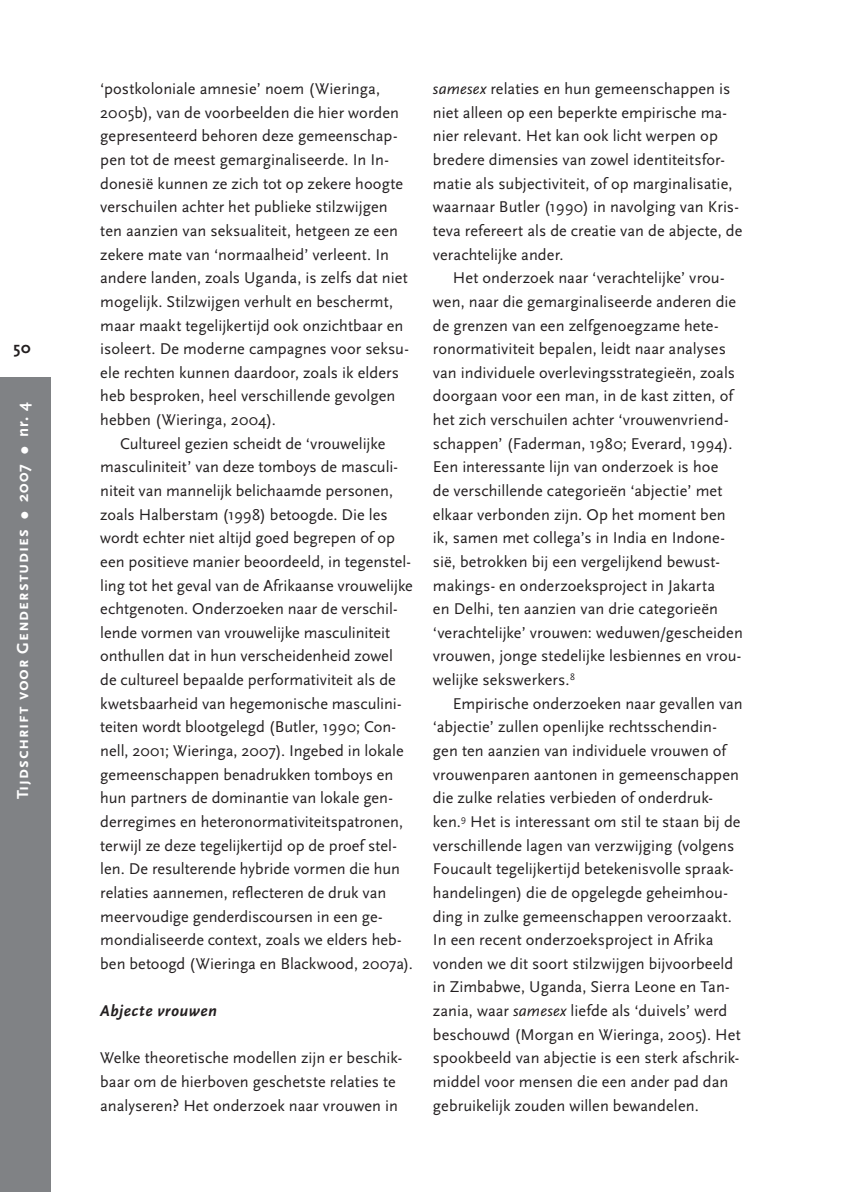
<style>
.page{position:relative;width:844px;height:1192px;background:#fff}
.page>*{position:absolute;margin:0;border:0;box-sizing:border-box;transform-origin:0 0}
.t1{font:700 16.62px "Scala Sans Caps";letter-spacing:.05em;color:#fff}
.t2{font:700 16.62px "Scala Sans";color:#231f20}
.t3{font:16.28px/23.6px "Scala Sans";letter-spacing:.005em;color:#231f20}
.t4{font:italic 700 16.28px "Scala Sans";letter-spacing:.025em;color:#231f20}
.s1{font-family:"Scala Sans"}
.s2{font-style:italic}
</style>
<div class="page">
<div style="left:0;top:378px;width:51px;height:813px;background:#808285"></div>
<p class="t2" style="left:13px;top:338px;width:19px">50</p>
<p class="t1" style="left:13px;top:799px;width:398px;rotate:-90deg">Tijdschrift voor Genderstudies ● <span class="s1">2007</span> ● <span class="s1">nr. 4</span></p>
<p class="t3" style="left:100px;top:77px;width:310px">‘postkoloniale amnesie’ noem (Wieringa, 2005b), van de voorbeelden die hier worden gepresenteerd behoren deze gemeenschap&shy;pen tot de meest gemarginaliseerde. In In&shy;donesië kunnen ze zich tot op zekere hoogte verschuilen achter het publieke stilzwijgen ten aanzien van seksualiteit, hetgeen ze een zekere mate van ‘normaalheid’ verleent. In andere landen, zoals Uganda, is zelfs dat niet mogelijk. Stilzwijgen verhult en beschermt, maar maakt tegelijkertijd ook onzichtbaar en isoleert. De moderne campagnes voor seksu&shy;ele rechten kunnen daardoor, zoals ik elders heb besproken, heel verschillende gevolgen hebben (Wieringa, 2004).</p>
<p class="t3" style="left:100px;top:432px;width:314px;text-indent:20px">Cultureel gezien scheidt de ‘vrouwelijke masculiniteit’ van deze tomboys de masculi&shy;niteit van mannelijk belichaamde personen, zoals Halberstam (1998) betoogde. Die les wordt echter niet altijd goed begrepen of op een positieve manier beoordeeld, in tegenstel&shy;ling tot het geval van de Afrikaanse vrouwelijke echtgenoten. Onderzoeken naar de verschil&shy;lende vormen van vrouwelijke masculiniteit onthullen dat in hun verscheidenheid zowel de cultureel bepaalde performativiteit als de kwetsbaarheid van hegemonische masculini&shy;teiten wordt blootgelegd (Butler, 1990; Con&shy;nell, 2001; Wieringa, 2007). Ingebed in lokale gemeenschappen benadrukken tomboys en hun partners de dominantie van lokale gen&shy;derregimes en heteronormativiteitspatronen, terwijl ze deze tegelijkertijd op de proef stel&shy;len. De resulterende hybride vormen die hun relaties aannemen, reflecteren de druk van meervoudige genderdiscoursen in een ge&shy;mondialiseerde context, zoals we elders heb&shy;ben betoogd (Wieringa en Blackwood, 2007a).</p>
<p class="t4" style="left:100px;top:1001px;width:118px">Abjecte vrouwen</p>
<p class="t3" style="left:100px;top:1046px;width:303px">Welke theoretische modellen zijn er beschik&shy;baar om de hierboven geschetste relaties te analyseren? Het onderzoek naar vrouwen in</p>
<p class="t3" style="left:433px;top:77px;width:311px"><span class="s2">samesex</span> relaties en hun gemeenschappen is niet alleen op een beperkte empirische ma&shy;nier relevant. Het kan ook licht werpen op bredere dimensies van zowel identiteitsfor&shy;matie als subjectiviteit, of op marginalisatie, waarnaar Butler (1990) in navolging van Kris&shy;teva refereert als de creatie van de abjecte, de verachtelijke ander.</p>
<p class="t3" style="left:433px;top:266px;width:311px;text-indent:20px">Het onderzoek naar ‘verachtelijke’ vrou&shy;wen, naar die gemarginaliseerde anderen die de grenzen van een zelfgenoegzame hete&shy;ronormativiteit bepalen, leidt naar analyses van individuele overlevingsstrategieën, zoals doorgaan voor een man, in de kast zitten, of het zich verschuilen achter ‘vrouwenvriend&shy;schappen’ (Faderman, 1980; Everard, 1994).<br>Een interessante lijn van onderzoek is hoe<br>de verschillende categorieën ‘abjectie’ met elkaar verbonden zijn. Op het moment ben ik, samen met collega’s in India en Indone&shy;sië, betrokken bij een vergelijkend bewust&shy;makings- en onderzoeksproject in Jakarta<br>en Delhi, ten aanzien van drie categorieën ‘verachtelijke’ vrouwen: weduwen/gescheiden vrouwen, jonge stedelijke lesbiennes en vrou&shy;welijke sekswerkers.<sup>8</sup></p>
<p class="t3" style="left:433px;top:691px;width:311px;text-indent:20px">Empirische onderzoeken naar gevallen van ‘abjectie’ zullen openlijke rechtsschendin&shy;gen ten aanzien van individuele vrouwen of vrouwenparen aantonen in gemeenschappen die zulke relaties verbieden of onderdruk&shy;ken.<sup>9</sup> Het is interessant om stil te staan bij de verschillende lagen van verzwijging (volgens Foucault tegelijkertijd betekenisvolle spraak&shy;handelingen) die de opgelegde geheimhou&shy;ding in zulke gemeenschappen veroorzaakt.<br>In een recent onderzoeksproject in Afrika vonden we dit soort stilzwijgen bijvoorbeeld in Zimbabwe, Uganda, Sierra Leone en Tan&shy;zania, waar <span class="s2">samesex</span> liefde als ‘duivels’ werd beschouwd (Morgan en Wieringa, 2005). Het spookbeeld van abjectie is een sterk afschrik&shy;middel voor mensen die een ander pad dan gebruikelijk zouden willen bewandelen.</p>
</div>
